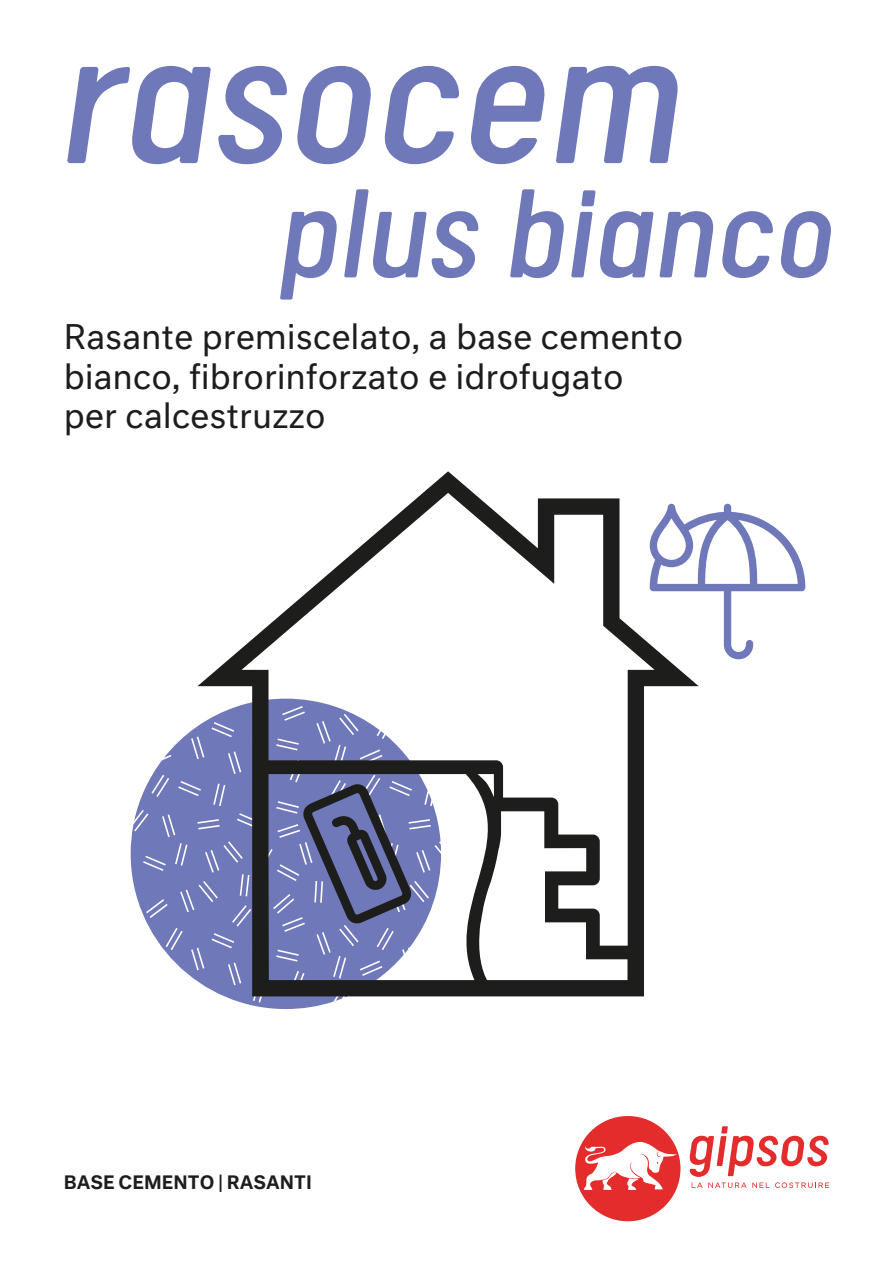
<style>
.page{position:relative;width:893px;height:1263px;background:#fff}
.page>*{position:absolute;margin:0;border:0;box-sizing:border-box;transform-origin:0 0}
.t1{font:italic 209.1px "Calps";color:#6f78b9}
.t2{font:italic 142.5px "Calps";color:#6f78b9}
.t3{font:33px/39.6px "Neutral Std";letter-spacing:-.005em;color:#1d1d1c}
.t4{font:500 18px "Neutral Std";color:#1d1d1b}
</style>
<div class="page">
<svg style="left:131px;top:726px;width:310px;height:283px;fill:#6f78b9"></svg>
<svg style="left:689px;top:1126px;width:140px;height:62px"></svg>
<svg style="left:575px;top:1116px;width:105px;height:105px"></svg>
<svg style="left:699px;top:504px;width:106px;height:155px"></svg>
<svg style="left:197px;top:471px;width:502px;height:525px"></svg>
<svg style="left:303px;top:783px;width:110px;height:141px;background:#5a608d"></svg>
<h1 class="t1" style="left:56px;top:-22px;width:623px">rasocem</h1>
<h2 class="t2" style="left:276px;top:151px;width:557px">plus bianco</h2>
<p class="t3" style="left:64px;top:316px;width:621px">Rasante premiscelato, a base cemento bianco, fibrorinforzato e idrofugato per calcestruzzo</p>
<p class="t4" style="left:64px;top:1170px;width:250px">BASE CEMENTO | RASANTI</p>
</div>
